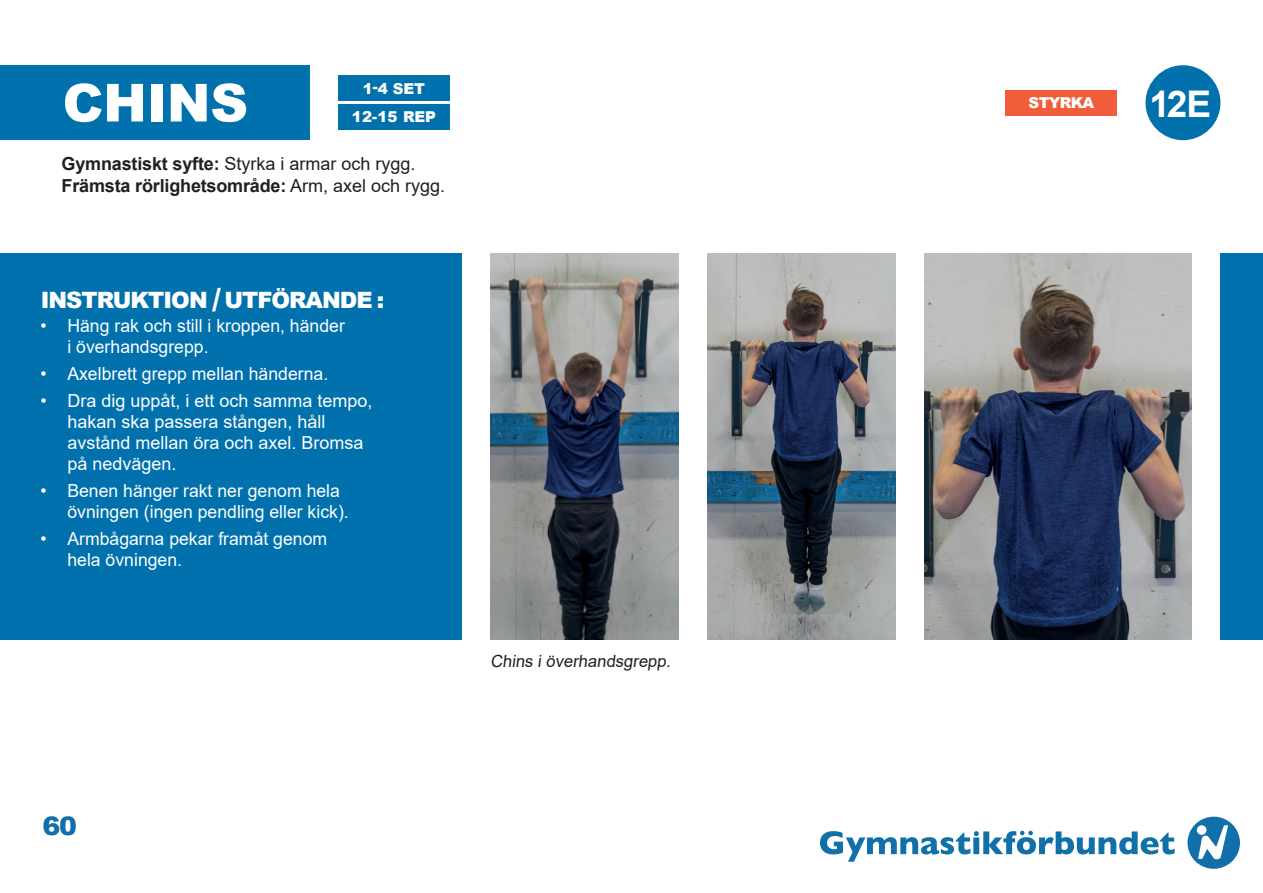
<style>
.page{position:relative;width:1263px;height:893px;background:#fff}
.page>*{position:absolute;margin:0;border:0;box-sizing:border-box;transform-origin:0 0}
.t1{font:900 52.5px "Arial";letter-spacing:-.005em;color:#fff}
.t2{font:700 36.75px "Arial";color:#fff}
.t3{font:900 25.5px "Arial";color:#1170aa;scale:1.05 1}
.t4{font:900 22.5px "Arial";letter-spacing:-.045em;color:#fff}
.t5{font:18px/21px "Arial";color:#fff}
.t6{font:700 18px/21.6px "Arial";letter-spacing:-.01em;color:#231f20}
.t7{font:16.8px "Arial";color:#231f20}
.t8{font:900 15px "Arial";letter-spacing:-.02em;color:#fff}
.s1{font-weight:400}
.s2{font-size:31.5px}
</style>
<div class="page">
<svg style="left:820px;top:831px;width:354px;height:31px"></svg>
<svg style="left:1187px;top:817px;width:53px;height:52px"></svg>
<div style="left:0;top:253px;width:461px;height:387px;background:#0071ad"></div>
<div style="left:1220px;top:253px;width:43px;height:387px;background:#0071ad"></div>
<div style="left:1145px;top:65px;width:75px;height:75px;background:#0071ad;border-radius:50%"></div>
<div style="left:1006px;top:90px;width:111px;height:25px;background:#f15c3a"></div>
<img style="left:707px;top:253px;width:188px;height:387px">
<img style="left:924px;top:253px;width:267px;height:387px">
<img style="left:490px;top:253px;width:188px;height:387px">
<div style="left:0;top:65px;width:309px;height:75px;background:#0071ad"></div>
<div style="left:338px;top:76px;width:112px;height:25px;background:#0071ad"></div>
<div style="left:338px;top:104px;width:112px;height:26px;background:#0071ad"></div>
<p class="t1" style="left:63px;top:65px;width:187px">CHINS</p>
<p class="t8" style="left:363px;top:77px;width:63px">1-4 SET</p>
<p class="t8" style="left:352px;top:106px;width:85px">12-15 REP</p>
<p class="t6" style="left:62px;top:154px;width:385px">Gymnastiskt syfte: <span class="s1">Styrka i armar och rygg.<br></span>Främsta rörlighetsområde: <span class="s1">Arm, axel och rygg.</span></p>
<p class="t4" style="left:41px;top:284px;width:345px">INSTRUKTION <span class="s2">/</span> UTFÖRANDE :</p>
<p class="t5" style="left:67px;top:315px;width:279px;text-indent:-27px">• Häng rak och still i kroppen, händer i överhandsgrepp.</p>
<p class="t5" style="left:40px;top:363px;width:289px">• Axelbrett grepp mellan händerna.</p>
<p class="t5" style="left:67px;top:390px;width:307px;text-indent:-27px">• Dra dig uppåt, i ett och samma tempo, hakan ska passera stången, håll avstånd mellan öra och axel. Bromsa på nedvägen.</p>
<p class="t5" style="left:67px;top:480px;width:283px;text-indent:-27px">• Benen hänger rakt ner genom hela övningen (ingen pendling eller kick).</p>
<p class="t5" style="left:67px;top:528px;width:261px;text-indent:-27px">• Armbågarna pekar framåt genom hela övningen.</p>
<p class="t7" style="left:490px;top:650px;width:185px">Chins i överhandsgrepp.</p>
<h3 class="t3" style="left:43px;top:807px;width:34px">60</h3>
<p class="t8" style="left:1028px;top:92px;width:67px">STYRKA</p>
<p class="t2" style="left:1149px;top:79px;width:63px">12E</p>
</div>
